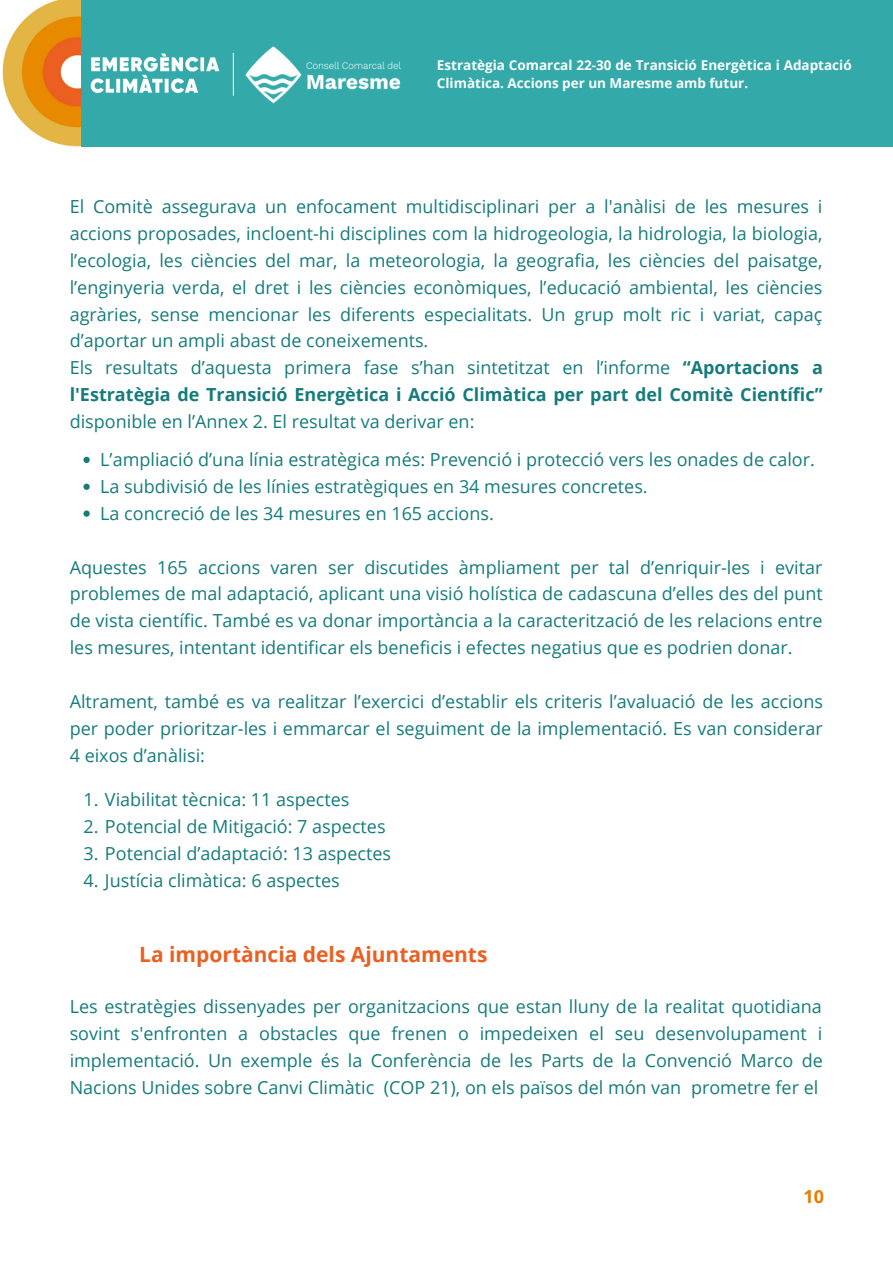
<style>
.page{position:relative;width:893px;height:1264px;background:#fff}
.page>*{position:absolute;margin:0;border:0;box-sizing:border-box;transform-origin:0 0}
.t1{font:700 21px "Open Sans";color:#eb5f20}
.t2{font:18px/26.8px "Open Sans";color:#157b7b;text-align:justify}
.t3{font:700 18px "Open Sans";color:#e87d00}
.t4{font:700 13.5px/18px "Open Sans";color:#fefefe}
.s1{font-weight:700}
</style>
<div class="page">
<img style="left:2px;top:0;width:79px;height:147px">
<div style="left:81px;top:0;width:811px;height:146px;background:#33aaa9"></div>
<img style="left:90px;top:53px;width:130px;height:40px">
<img style="left:232px;top:46px;width:170px;height:58px">
<hr style="left:233px;top:53px;width:1px;height:43px;background:#fefefe">
<svg style="left:83px;top:457px;width:7px;height:6px"></svg>
<svg style="left:83px;top:483px;width:7px;height:7px"></svg>
<svg style="left:83px;top:510px;width:7px;height:6px"></svg>
<p class="t4" style="left:437px;top:56px;width:416px">Estratègia Comarcal 22-30 de Transició Energètica i Adaptació<br>Climàtica. Accions per un Maresme amb futur.</p>
<p class="t2" style="left:70px;top:193px;width:754px;text-align:left">El Comitè assegurava un enfocament multidisciplinari per a l'anàlisi de les mesures i accions proposades, incloent-hi disciplines com la hidrogeologia, la hidrologia, la biologia, l’ecologia, les ciències del mar, la meteorologia, la geografia, les ciències del paisatge, l’enginyeria verda, el dret i les ciències econòmiques, l’educació ambiental, les ciències agràries, sense mencionar les diferents especialitats. Un grup molt ric i variat, capaç d’aportar un ampli abast de coneixements.<br>Els resultats d’aquesta primera fase s’han sintetitzat en l’informe <span class="s1">“Aportacions a l'Estratègia de Transició Energètica i Acció Climàtica per part del Comitè Científic”</span></p>
<p class="t2" style="left:70px;top:407px;width:406px">disponible en l’Annex 2. El resultat va derivar en:</p>
<p class="t2" style="left:100px;top:445px;width:716px;text-align:left">L’ampliació d’una línia estratègica més: Prevenció i protecció vers les onades de calor.<br>La subdivisió de les línies estratègiques en 34 mesures concretes.<br>La concreció de les 34 mesures en 165 accions.</p>
<p class="t2" style="left:70px;top:553px;width:754px">Aquestes 165 accions varen ser discutides àmpliament per tal d’enriquir-les i evitar problemes de mal adaptació, aplicant una visió holística de cadascuna d’elles des del punt de vista científic. També es va donar importància a la caracterització de les relacions entre les mesures, intentant identificar els beneficis i efectes negatius que es podrien donar.</p>
<p class="t2" style="left:70px;top:687px;width:754px">Altrament, també es va realitzar l’exercici d’establir els criteris l’avaluació de les accions per poder prioritzar-les i emmarcar el seguiment de la implementació. Es van considerar 4 eixos d’anàlisi:</p>
<p class="t2" style="left:83px;top:785px;width:267px">1. Viabilitat tècnica: 11 aspectes</p>
<p class="t2" style="left:83px;top:812px;width:303px">2. Potencial de Mitigació: 7 aspectes</p>
<p class="t2" style="left:83px;top:839px;width:309px">3. Potencial d’adaptació: 13 aspectes</p>
<p class="t2" style="left:83px;top:866px;width:258px">4. Justícia climàtica: 6 aspectes</p>
<p class="t1" style="left:139px;top:940px;width:350px">La importància dels Ajuntaments</p>
<p class="t2" style="left:70px;top:992px;width:754px">Les estratègies dissenyades per organitzacions que estan lluny de la realitat quotidiana sovint s'enfronten a obstacles que frenen o impedeixen el seu desenvolupament i implementació. Un exemple és la Conferència de les Parts de la Convenció Marco de Nacions Unides sobre Canvi Climàtic (COP 21), on els països del món van prometre fer el</p>
<p class="t3" style="left:803px;top:1184px;width:22px">10</p>
</div>
